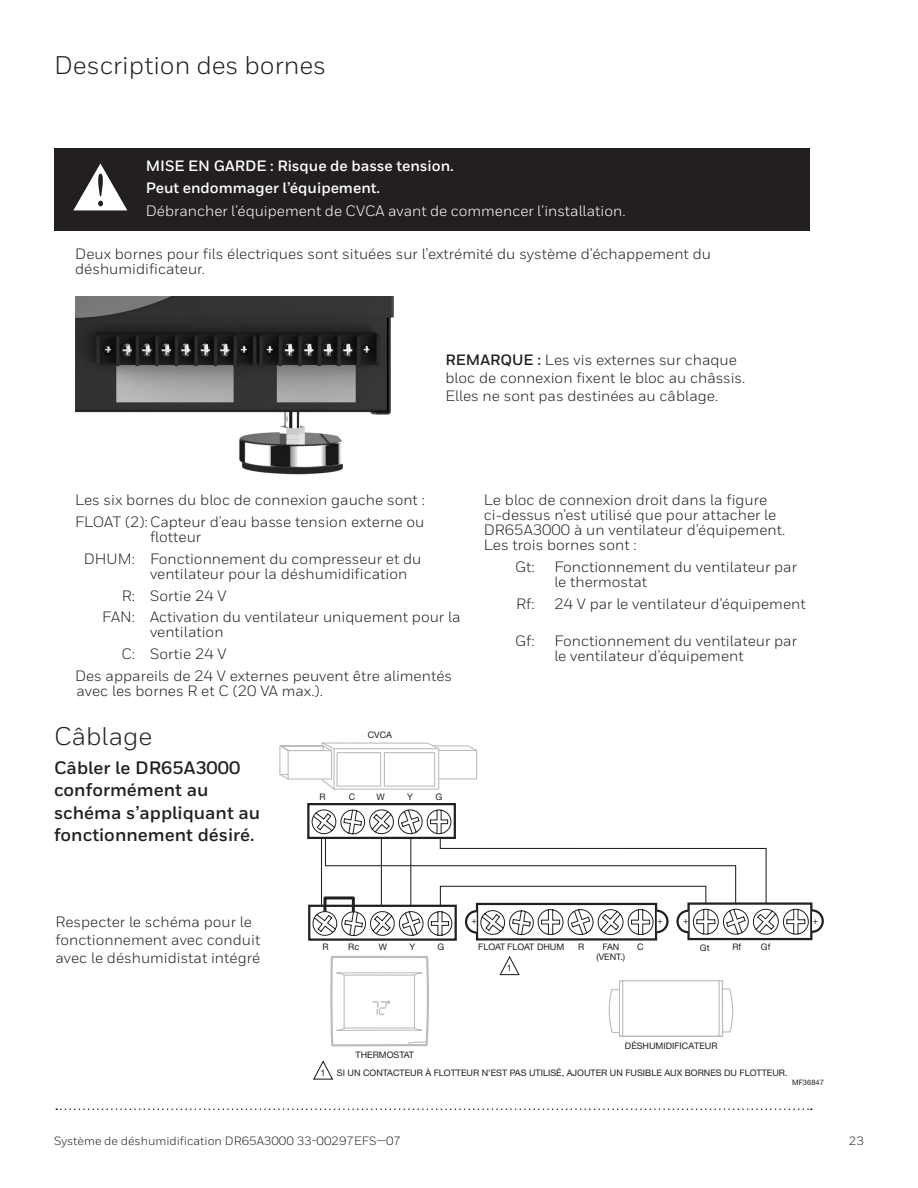
<style>
.page{position:relative;width:918px;height:1188px;background:#fff}
.page>*{position:absolute;margin:0;border:0;box-sizing:border-box;transform-origin:0 0}
.Heading_1{font:25.5px "Honeywell Sans";color:#231f20}
.Text_Sans{font:700 18px/22.5px "Honeywell Sans";color:#231f20}
.Text_Sans-2{font:15px/15px "Honeywell Sans";color:#231f20}
.Caution{font:700 15px "Honeywell Sans";color:#fff}
.Caution-2{font:15px "Honeywell Sans";color:#fff}
.t1{font:12px "Honeywell Sans";color:#231f20}
.t2{font:9px/10.5px "Helvetica Neue LT Std";color:#231f20;text-align:center}
.t3{font:7.5px "Helvetica Neue LT Std";color:#231f20}
.s1{font-weight:700}
</style>
<div class="page">
<svg style="left:279px;top:742px;width:198px;height:48px"></svg>
<svg style="left:307px;top:803px;width:517px;height:138px"></svg>
<svg style="left:330px;top:955px;width:99px;height:92px"></svg>
<svg style="left:499px;top:956px;width:21px;height:20px"></svg>
<svg style="left:313px;top:1060px;width:21px;height:20px"></svg>
<svg style="left:608px;top:980px;width:126px;height:57px"></svg>
<img style="left:75px;top:296px;width:319px;height:179px">
<svg style="left:56px;top:1108px;width:756px;height:2px"></svg>
<div style="left:54px;top:148px;width:756px;height:83px;background:#231f20"></div>
<div style="left:73px;top:163px;width:54px;height:49px;background:#878485"></div>
<svg style="left:73px;top:163px;width:54px;height:47px;background:#868484"></svg>
<p class="Heading_1" style="left:54px;top:50px;width:274px">Description des bornes</p>
<p class="Caution" style="left:146px;top:157px;width:310px">MISE EN GARDE : Risque de basse tension.</p>
<p class="Caution" style="left:146px;top:179px;width:236px">Peut endommager l’équipement.</p>
<p class="Caution-2" style="left:146px;top:202px;width:481px">Débrancher l’équipement de CVCA avant de commencer l’installation.</p>
<p class="Text_Sans-2" style="left:75px;top:246px;width:637px">Deux bornes pour fils électriques sont situées sur l’extrémité du système d’échappement du déshumidificateur.</p>
<p class="Text_Sans-2" style="left:446px;top:351px;width:301px;line-height:18px"><span class="s1">REMARQUE :</span> Les vis externes sur chaque bloc de connexion fixent le bloc au châssis.<br>Elles ne sont pas destinées au câblage.</p>
<p class="Text_Sans-2" style="left:75px;top:493px;width:351px">Les six bornes du bloc de connexion gauche sont :</p>
<p class="Text_Sans-2" style="left:150px;top:514px;width:276px;text-indent:-75px">FLOAT (2):Capteur d’eau basse tension externe ou flotteur</p>
<p class="Text_Sans-2" style="left:150px;top:551px;width:273px;text-indent:-66px">DHUM: Fonctionnement du compresseur et du ventilateur pour la déshumidification</p>
<p class="Text_Sans-2" style="left:122px;top:588px;width:106px">R: Sortie 24 V</p>
<p class="Text_Sans-2" style="left:150px;top:610px;width:312px;text-indent:-48px">FAN: Activation du ventilateur uniquement pour la ventilation</p>
<p class="Text_Sans-2" style="left:121px;top:646px;width:107px">C: Sortie 24 V</p>
<p class="Text_Sans-2" style="left:75px;top:668px;width:379px">Des appareils de 24 V externes peuvent être alimentés avec les bornes R et C (20 VA max.).</p>
<p class="Heading_1" style="left:54px;top:721px;width:100px">Câblage</p>
<p class="Text_Sans" style="left:54px;top:757px;width:208px">Câbler le DR65A3000 conformément au schéma s’appliquant au fonctionnement désiré.</p>
<p class="t2" style="left:368px;top:730px;width:26px">CVCA</p>
<p class="t2" style="left:320px;top:792px;width:8px">R</p>
<p class="t2" style="left:349px;top:792px;width:8px">C</p>
<p class="t2" style="left:376px;top:792px;width:10px">W</p>
<p class="t2" style="left:407px;top:792px;width:7px">Y</p>
<p class="t2" style="left:435px;top:792px;width:8px">G</p>
<p class="Text_Sans-2" style="left:484px;top:493px;width:303px">Le bloc de connexion droit dans la figure ci-dessus n’est utilisé que pour attacher le DR65A3000 à un ventilateur d’équipement.<br>Les trois bornes sont :</p>
<p class="Text_Sans-2" style="left:515px;top:559px;width:21px">Gt:</p>
<p class="Text_Sans-2" style="left:554px;top:559px;width:244px">Fonctionnement du ventilateur par le thermostat</p>
<p class="Text_Sans-2" style="left:516px;top:596px;width:20px">Rf:</p>
<p class="Text_Sans-2" style="left:554px;top:596px;width:253px">24 V par le ventilateur d’équipement</p>
<p class="Text_Sans-2" style="left:515px;top:633px;width:21px">Gf:</p>
<p class="Text_Sans-2" style="left:554px;top:633px;width:244px">Fonctionnement du ventilateur par le ventilateur d’équipement</p>
<p class="Text_Sans-2" style="left:56px;top:913px;width:206px;line-height:18px">Respecter le schéma pour le fonctionnement avec conduit avec le déshumidistat intégré</p>
<p class="t2" style="left:322px;top:941px;width:8px">R</p>
<p class="t2" style="left:348px;top:941px;width:12px">Rc</p>
<p class="t2" style="left:379px;top:941px;width:10px">W</p>
<p class="t2" style="left:409px;top:941px;width:7px">Y</p>
<p class="t2" style="left:438px;top:941px;width:8px">G</p>
<p class="t2" style="left:356px;top:1050px;width:60px">THERMOSTAT</p>
<p class="t2" style="left:680px;top:924px;width:7px;rotate:-90deg">+</p>
<p class="t2" style="left:822px;top:919px;width:7px;rotate:90deg">+</p>
<p class="t2" style="left:468px;top:924px;width:7px;rotate:-90deg">+</p>
<p class="t2" style="left:666px;top:919px;width:7px;rotate:90deg">+</p>
<p class="t2" style="left:578px;top:942px;width:8px">R</p>
<p class="t2" style="left:596px;top:941px;width:30px">FAN (VENT.)</p>
<p class="t2" style="left:637px;top:942px;width:8px">C</p>
<p class="t2" style="left:507px;top:963px;width:7px">1</p>
<p class="t2" style="left:478px;top:941px;width:88px">FLOAT FLOAT DHUM</p>
<p class="t2" style="left:732px;top:941px;width:10px">Rf</p>
<p class="t2" style="left:761px;top:941px;width:11px">Gf</p>
<p class="t2" style="left:700px;top:942px;width:11px">Gt</p>
<p class="t2" style="left:625px;top:1041px;width:94px">DÉSHUMIDIFICATEUR</p>
<p class="t2" style="left:321px;top:1067px;width:7px">1</p>
<p class="t2" style="left:337px;top:1068px;width:452px">SI UN CONTACTEUR À FLOTTEUR N’EST PAS UTILISÉ, AJOUTER UN FUSIBLE AUX BORNES DU FLOTTEUR.</p>
<p class="t3" style="left:792px;top:1078px;width:33px">MF36847</p>
<p class="t1" style="left:54px;top:1133px;width:349px">Système de déshumidification DR65A3000 33-00297EFS—07</p>
<p class="t1" style="left:849px;top:1133px;width:16px">23</p>
</div>
